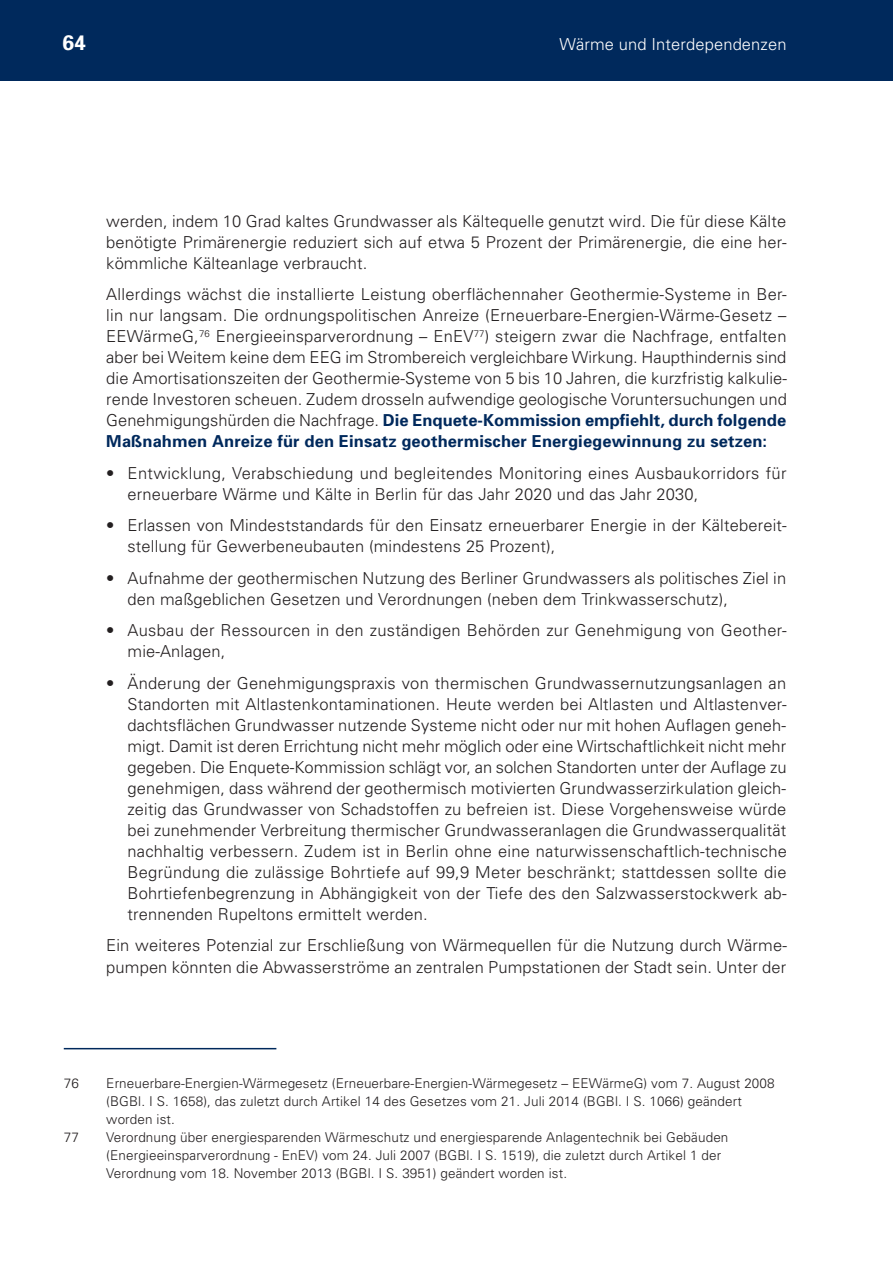
<style>
.page{position:relative;width:893px;height:1263px;background:#fff}
.page>*{position:absolute;margin:0;border:0;box-sizing:border-box;transform-origin:0 0}
.t1{font:700 21px "Univers";color:#fff}
.t2{font:300 16.5px/21px "Univers";letter-spacing:.01em;color:#231f20}
.t3{font:300 16.5px "Univers";letter-spacing:.01em;color:#fff}
.t4{font:300 13.5px/18px "Univers";letter-spacing:.01em;color:#231f20}
.s1{font-weight:700;color:#00295c}
</style>
<div class="page">
<div style="left:0;top:0;width:893px;height:81px;background:#00295c"></div>
<hr style="left:64px;top:1048px;width:212px;height:1px;background:#00295c">
<p class="t1" style="left:63px;top:29px;width:25px">64</p>
<p class="t3" style="left:559px;top:34px;width:229px">Wärme und Interdependenzen</p>
<p class="t2" style="left:106px;top:210px;width:682px;text-align:justify">werden, indem 10 Grad kaltes Grundwasser als Kältequelle genutzt wird. Die für diese Kälte benötigte Primärenergie reduziert sich auf etwa 5 Prozent der Primärenergie, die eine her&shy;kömmliche Kälteanlage verbraucht.</p>
<p class="t2" style="left:106px;top:283px;width:682px;text-align:justify">Allerdings wächst die installierte Leistung oberflächennaher Geothermie-Systeme in Ber&shy;lin nur langsam. Die ordnungspolitischen Anreize (Erneuerbare-Energien-Wärme-Gesetz – EEWärmeG,<sup>76</sup> Energieeinsparverordnung – EnEV<sup>77</sup>) steigern zwar die Nachfrage, entfalten aber bei Weitem keine dem EEG im Strombereich vergleichbare Wirkung. Haupthindernis sind die Amortisationszeiten der Geothermie-Systeme von 5 bis 10 Jahren, die kurzfristig kalkulie&shy;rende Investoren scheuen. Zudem drosseln aufwendige geologische Voruntersuchungen und Genehmigungshürden die Nachfrage. <span class="s1">Die Enquete-Kommission empfiehlt, durch folgende Maßnahmen Anreize für den Einsatz geothermischer Energiegewinnung zu setzen:</span></p>
<p class="t2" style="left:128px;top:462px;width:661px;text-indent:-21px">• Entwicklung, Verabschiedung und begleitendes Monitoring eines Ausbaukorridors für erneuerbare Wärme und Kälte in Berlin für das Jahr 2020 und das Jahr 2030,</p>
<p class="t2" style="left:128px;top:515px;width:661px;text-indent:-21px">• Erlassen von Mindeststandards für den Einsatz erneuerbarer Energie in der Kältebereit&shy;stellung für Gewerbeneubauten (mindestens 25 Prozent),</p>
<p class="t2" style="left:128px;top:567px;width:660px;text-indent:-21px">• Aufnahme der geothermischen Nutzung des Berliner Grundwassers als politisches Ziel in den maßgeblichen Gesetzen und Verordnungen (neben dem Trinkwasserschutz),</p>
<p class="t2" style="left:128px;top:620px;width:660px;text-indent:-21px">• Ausbau der Ressourcen in den zuständigen Behörden zur Genehmigung von Geother‑ mie-Anlagen,</p>
<p class="t2" style="left:128px;top:672px;width:661px;text-align:justify;text-indent:-21px">• Änderung der Genehmigungspraxis von thermischen Grundwassernutzungsanlagen an Standorten mit Altlastenkontaminationen. Heute werden bei Altlasten und Altlastenver&shy;dachtsflächen Grundwasser nutzende Systeme nicht oder nur mit hohen Auflagen geneh&shy;migt. Damit ist deren Errichtung nicht mehr möglich oder eine Wirtschaftlichkeit nicht mehr gegeben. Die Enquete-Kommission schlägt vor, an solchen Standorten unter der Auflage zu genehmigen, dass während der geothermisch motivierten Grundwasserzirkulation gleich&shy;zeitig das Grundwasser von Schadstoffen zu befreien ist. Diese Vorgehensweise würde bei zunehmender Verbreitung thermischer Grundwasseranlagen die Grundwasserqualität nachhaltig verbessern. Zudem ist in Berlin ohne eine naturwissenschaftlich-technische Begründung die zulässige Bohrtiefe auf 99,9 Meter beschränkt; stattdessen sollte die Bohrtiefenbegrenzung in Abhängigkeit von der Tiefe des den Salzwasserstockwerk ab&shy;trennenden Rupeltons ermittelt werden.</p>
<p class="t2" style="left:106px;top:935px;width:682px">Ein weiteres Potenzial zur Erschließung von Wärmequellen für die Nutzung durch Wärme&shy;pumpen könnten die Abwasserströme an zentralen Pumpstationen der Stadt sein. Unter der</p>
<p class="t4" style="left:64px;top:1074px;width:17px">76</p>
<p class="t4" style="left:106px;top:1074px;width:670px">Erneuerbare-Energien-Wärmegesetz (Erneuerbare-Energien-Wärmegesetz – EEWärmeG) vom 7. August 2008 (BGBl. I S. 1658), das zuletzt durch Artikel 14 des Gesetzes vom 21. Juli 2014 (BGBl. I S. 1066) geändert worden ist.</p>
<p class="t4" style="left:64px;top:1128px;width:17px">77</p>
<p class="t4" style="left:106px;top:1128px;width:624px">Verordnung über energiesparenden Wärmeschutz und energiesparende Anlagentechnik bei Gebäuden (Energieeinsparverordnung - EnEV) vom 24. Juli 2007 (BGBl. I S. 1519), die zuletzt durch Artikel 1 der<br>Verordnung vom 18. November 2013 (BGBl. I S. 3951) geändert worden ist.</p>
</div>
